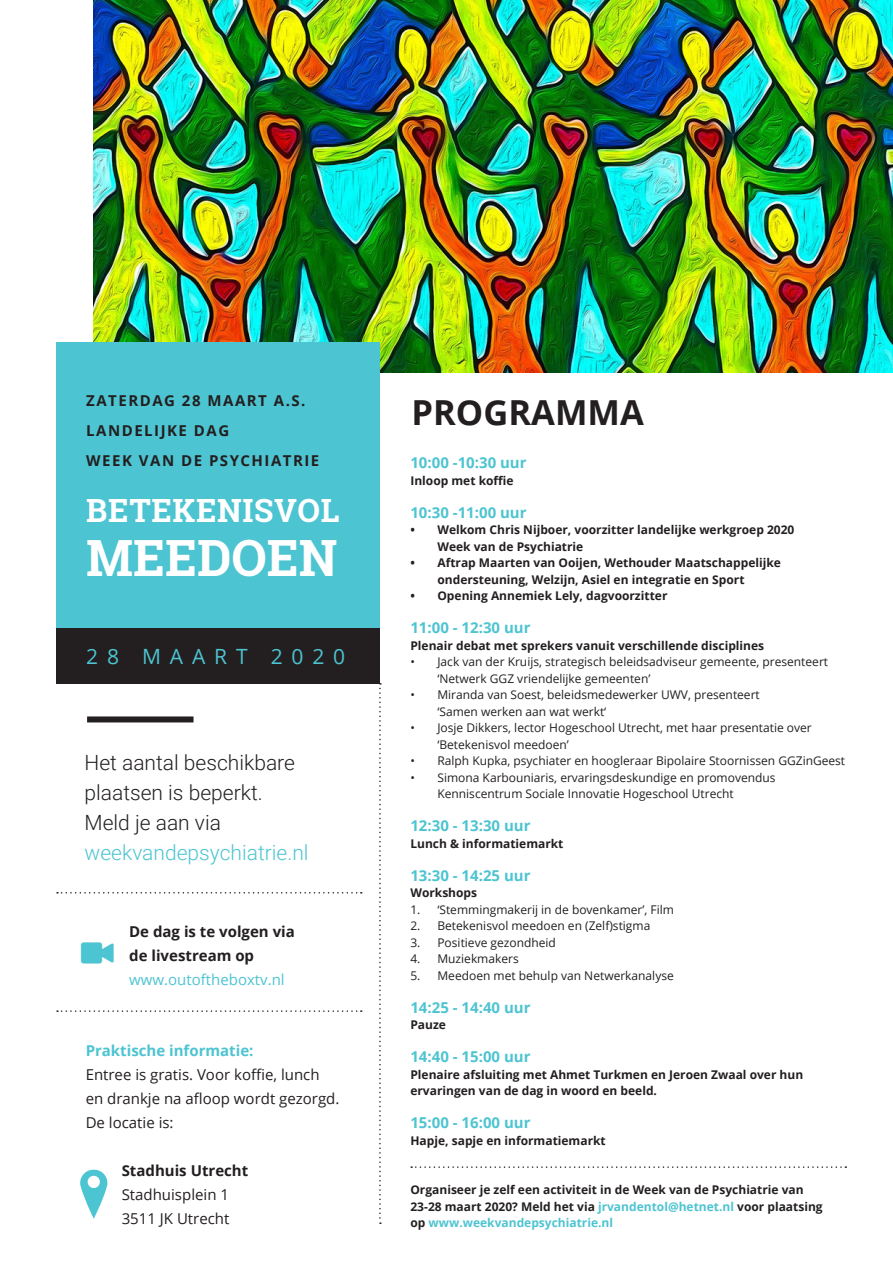
<style>
.page{position:relative;width:893px;height:1263px;background:#fff}
.page>*{position:absolute;margin:0;border:0;box-sizing:border-box;transform-origin:0 0}
.Page_Section_Title{font:65.4px "Ligature Symbols";color:#4dc4d1}
.Page_Header_-_Black{font:700 49.95px "Roboto Slab";color:#fff}
.Blue_Text_-_Align_Le{font:700 34.5px "Open Sans";color:#231f20}
.Page_Header_-_Black-2{font:700 31.95px "Roboto Slab";letter-spacing:.02em;color:#fff}
.Page_Header_Subtext{font:300 21px/30px "Roboto";color:#231f20}
.Page_Header_-_Black-3{font:21px "Open Sans";letter-spacing:.42em;color:#4dc4d1}
.Page_Body_Text_-_Bla{font:700 15px "Open Sans";color:#4dc4d1}
.Page_Body_Text_-_Bla-2{font:15px "Open Sans";color:#231f20}
.Page_Header_-_Black-4{font:700 15px/30px "Open Sans";letter-spacing:.1em;color:#231f20}
.Page_Body_Text_-_Bla-3{font:700 15px/24px "Open Sans";color:#231f20}
.Page_Body_Text_-_Bla-4{font:15px "Open Sans";color:#4dc4d1}
.t1{font:12px/16.5px "Open Sans";color:#231f20}
.Page_Body_Text_-_Bla-5{font:700 12px/16.5px "Open Sans";color:#231f20}
.Page_Body_Text_-_Bla-6{font:700 12px "Open Sans";color:#4dc4d1}
.s1{color:#4dc4d1}
.s2{color:#231f20}
</style>
<div class="page">
<img style="left:94px;top:0;width:799px;height:372px">
<div style="left:87px;top:716px;width:107px;height:6px;background:#231f20"></div>
<div style="left:56px;top:342px;width:324px;height:286px;background:#4dc4d1"></div>
<div style="left:56px;top:628px;width:324px;height:55px;background:#231f20"></div>
<svg style="left:379px;top:683px;width:2px;height:541px"></svg>
<svg style="left:57px;top:892px;width:305px;height:1px"></svg>
<svg style="left:57px;top:1010px;width:305px;height:2px"></svg>
<svg style="left:411px;top:1166px;width:435px;height:2px"></svg>
<p class="Page_Header_-_Black-4" style="left:86px;top:385px;width:221px">ZATERDAG 28 MAART A.S.<br>LANDELIJKE DAG</p>
<p class="Page_Header_-_Black-4" style="left:86px;top:445px;width:235px">WEEK VAN DE PSYCHIATRIE</p>
<p class="Page_Header_-_Black-2" style="left:86px;top:488px;width:255px">BETEKENISVOL</p>
<p class="Page_Header_-_Black" style="left:86px;top:524px;width:253px">MEEDOEN</p>
<p class="Page_Header_-_Black-3" style="left:86px;top:641px;width:260px">28 MAART 2020</p>
<p class="Page_Header_Subtext" style="left:85px;top:747px;width:226px">Het aantal beschikbare plaatsen is beperkt.<br>Meld je aan via <span class="s1">weekvandepsychiatrie.nl</span></p>
<p class="Page_Body_Text_-_Bla-3" style="left:129px;top:919px;width:167px">De dag is te volgen via de livestream op</p>
<p class="Page_Body_Text_-_Bla-4" style="left:129px;top:969px;width:157px">www.outoftheboxtv.nl</p>
<p class="Page_Body_Text_-_Bla" style="left:86px;top:1039px;width:169px">Praktische informatie:</p>
<p class="Page_Body_Text_-_Bla-2" style="left:86px;top:1064px;width:235px">Entree is gratis. Voor koffie, lunch</p>
<p class="Page_Body_Text_-_Bla-2" style="left:86px;top:1088px;width:255px">en drankje na afloop wordt gezorgd.</p>
<p class="Page_Body_Text_-_Bla-2" style="left:86px;top:1112px;width:89px">De locatie is:</p>
<p class="Page_Body_Text_-_Bla-3" style="left:122px;top:1158px;width:128px">Stadhuis Utrecht</p>
<p class="Page_Body_Text_-_Bla-2" style="left:122px;top:1184px;width:109px">Stadhuisplein 1</p>
<p class="Page_Body_Text_-_Bla-2" style="left:122px;top:1208px;width:109px">3511 JK Utrecht</p>
<p class="Page_Section_Title" style="left:80px;top:1159px;width:29px">■</p>
<p class="Blue_Text_-_Align_Le" style="left:412px;top:389px;width:234px">PROGRAMMA</p>
<p class="Page_Body_Text_-_Bla" style="left:410px;top:452px;width:118px">10:00 -10:30 uur</p>
<p class="Page_Body_Text_-_Bla-5" style="left:410px;top:472px;width:105px">Inloop met koffie</p>
<p class="Page_Body_Text_-_Bla" style="left:410px;top:502px;width:118px">10:30 -11:00 uur</p>
<p class="Page_Body_Text_-_Bla-5" style="left:437px;top:521px;width:359px;text-indent:-27px">• Welkom Chris Nijboer, voorzitter landelijke werkgroep 2020<br>Week van de Psychiatrie</p>
<p class="Page_Body_Text_-_Bla-5" style="left:437px;top:554px;width:345px;text-indent:-27px">• Aftrap Maarten van Ooijen, Wethouder Maatschappelijke ondersteuning, Welzijn, Asiel en integratie en Sport</p>
<p class="Page_Body_Text_-_Bla-5" style="left:410px;top:587px;width:258px">• Opening Annemiek Lely, dagvoorzitter</p>
<p class="Page_Body_Text_-_Bla" style="left:410px;top:617px;width:122px">11:00 - 12:30 uur</p>
<p class="Page_Body_Text_-_Bla-5" style="left:410px;top:637px;width:355px">Plenair debat met sprekers vanuit verschillende disciplines</p>
<p class="t1" style="left:437px;top:653px;width:392px;text-indent:-27px">• Jack van der Kruijs, strategisch beleidsadviseur gemeente, presenteert ‘Netwerk GGZ vriendelijke gemeenten’</p>
<p class="t1" style="left:437px;top:686px;width:324px;text-indent:-27px">• Miranda van Soest, beleidsmedewerker UWV, presenteert ‘Samen werken aan wat werkt‘</p>
<p class="t1" style="left:437px;top:719px;width:376px;text-indent:-27px">• Josje Dikkers, lector Hogeschool Utrecht, met haar presentatie over ‘Betekenisvol meedoen’</p>
<p class="t1" style="left:410px;top:752px;width:436px">• Ralph Kupka, psychiater en hoogleraar Bipolaire Stoornissen GGZinGeest</p>
<p class="t1" style="left:437px;top:769px;width:340px;text-indent:-27px">• Simona Karbouniaris, ervaringsdeskundige en promovendus<br>Kenniscentrum Sociale Innovatie Hogeschool Utrecht</p>
<p class="Page_Body_Text_-_Bla" style="left:410px;top:815px;width:122px">12:30 - 13:30 uur</p>
<p class="Page_Body_Text_-_Bla-5" style="left:410px;top:835px;width:155px">Lunch &amp; informatiemarkt</p>
<p class="Page_Body_Text_-_Bla" style="left:410px;top:865px;width:122px">13:30 - 14:25 uur</p>
<p class="Page_Body_Text_-_Bla-5" style="left:410px;top:884px;width:68px">Workshops</p>
<p class="t1" style="left:410px;top:901px;width:265px">1. ‘Stemmingmakerij in de bovenkamer’, Film</p>
<p class="t1" style="left:410px;top:917px;width:241px">2. Betekenisvol meedoen en (Zelf)stigma</p>
<p class="t1" style="left:410px;top:934px;width:147px">3. Positieve gezondheid</p>
<p class="t1" style="left:410px;top:950px;width:110px">4. Muziekmakers</p>
<p class="t1" style="left:410px;top:967px;width:265px">5. Meedoen met behulp van Netwerkanalyse</p>
<p class="Page_Body_Text_-_Bla" style="left:410px;top:997px;width:122px">14:25 - 14:40 uur</p>
<p class="Page_Body_Text_-_Bla-5" style="left:410px;top:1016px;width:37px">Pauze</p>
<p class="Page_Body_Text_-_Bla" style="left:410px;top:1046px;width:122px">14:40 - 15:00 uur</p>
<p class="Page_Body_Text_-_Bla-5" style="left:410px;top:1066px;width:394px">Plenaire afsluiting met Ahmet Turkmen en Jeroen Zwaal over hun ervaringen van de dag in woord en beeld.</p>
<p class="Page_Body_Text_-_Bla" style="left:410px;top:1112px;width:122px">15:00 - 16:00 uur</p>
<p class="Page_Body_Text_-_Bla-5" style="left:410px;top:1132px;width:197px">Hapje, sapje en informatiemarkt</p>
<p class="Page_Body_Text_-_Bla-5" style="left:410px;top:1181px;width:395px">Organiseer je zelf een activiteit in de Week van de Psychiatrie van</p>
<p class="Page_Body_Text_-_Bla-5" style="left:410px;top:1198px;width:414px">23-28 maart 2020? Meld het via <span class="s1">jrvandentol@hetnet.nl</span> voor plaatsing</p>
<p class="Page_Body_Text_-_Bla-6" style="left:410px;top:1214px;width:204px"><span class="s2">op</span> www.weekvandepsychiatrie.nl</p>
</div>
